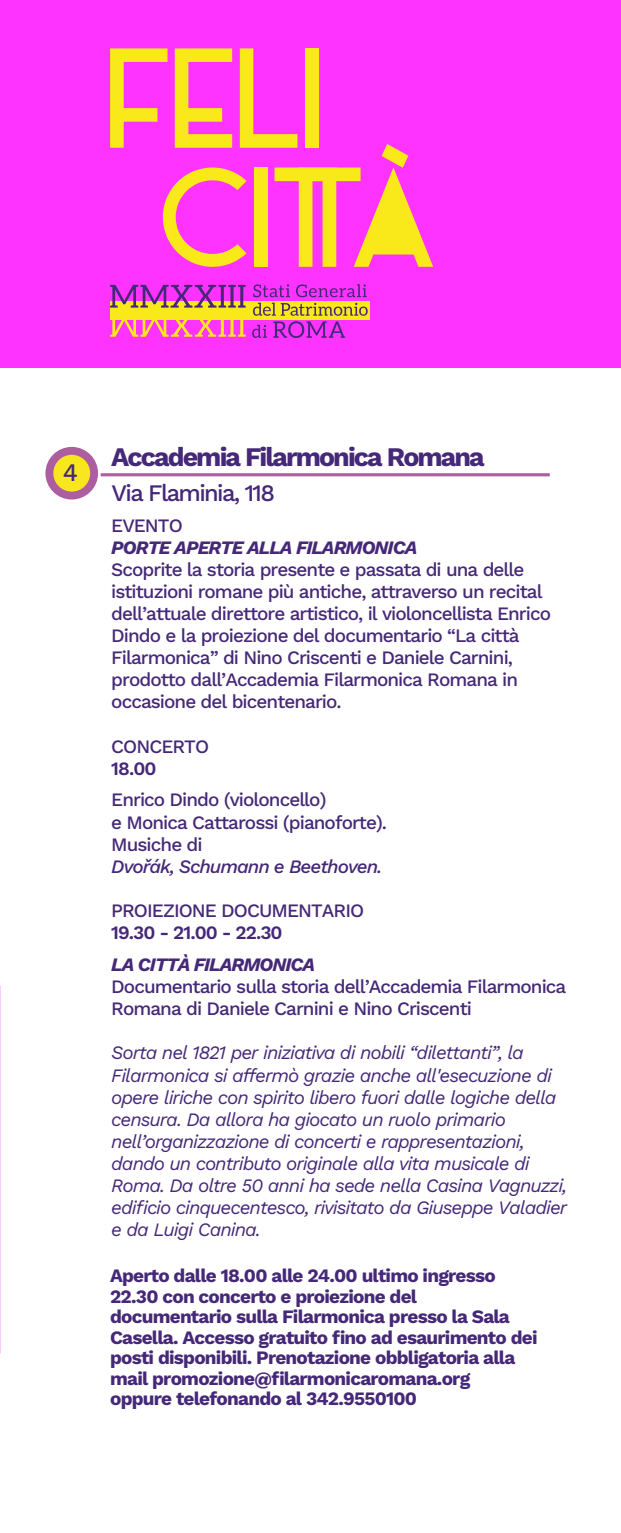
<style>
.page{position:relative;width:621px;height:1533px;background:#fff}
.page>*{position:absolute;margin:0;border:0;box-sizing:border-box;transform-origin:0 0}
.t1{font:700 26.85px "Work Sans";letter-spacing:-.07em;color:#452877}
.t2{font:500 25.25px "Work Sans";color:#452877}
.t3{font:500 23.65px "Work Sans";letter-spacing:-.07em;color:#452877}
.t4{font:500 18.95px/22.1px "Work Sans";letter-spacing:-.05em;color:#452877}
.t5{font:italic 18.95px/22.1px "Work Sans";letter-spacing:-.05em;color:#452877}
.t6{font:700 18.95px/20.5px "Work Sans";letter-spacing:-.04em;color:#452877}
.t7{font:italic 700 18.95px "Work Sans";letter-spacing:-.05em;color:#452877}
.t8{font:italic 500 18.95px "Work Sans";letter-spacing:-.05em;color:#452877}
.t9{font:600 18.95px "Work Sans";letter-spacing:-.05em;color:#452877}
</style>
<div class="page">
<svg style="left:49px;top:451px;width:45px;height:45px"></svg>
<div style="left:45px;top:447px;width:53px;height:53px;border:8px solid #ad5ea0;border-radius:50%"></div>
<hr style="left:101px;top:473px;width:449px;height:3px;background:#ad5ea0">
<div style="left:0;top:0;width:621px;height:368px;background:#f3f"></div>
<svg style="left:110px;top:48px;width:323px;height:219px"></svg>
<div style="left:110px;top:301px;width:260px;height:19px;background:#f9e81a"></div>
<svg style="left:253px;top:284px;width:37px;height:13px"></svg>
<svg style="left:296px;top:284px;width:71px;height:13px"></svg>
<svg style="left:252px;top:303px;width:116px;height:35px"></svg>
<svg style="left:110px;top:285px;width:136px;height:23px"></svg>
<svg style="left:110px;top:320px;width:136px;height:17px"></svg>
<hr style="left:0;top:1532px;width:621px;height:1px;background:#f3f">
<hr style="left:620px;top:1253px;width:1px;height:280px;background:#f3f">
<h2 class="t2" style="left:63px;top:453px;width:17px">4</h2>
<h1 class="t1" style="left:111px;top:436px;width:375px">Accademia Filarmonica Romana</h1>
<p class="t3" style="left:112px;top:475px;width:165px">Via Flaminia, 118</p>
<p class="t4" style="left:111px;top:513px;width:73px">EVENTO</p>
<p class="t7" style="left:111px;top:533px;width:308px">PORTE APERTE ALLA FILARMONICA</p>
<p class="t4" style="left:111px;top:558px;width:441px">Scoprite la storia presente e passata di una delle istituzioni romane più antiche, attraverso un recital dell’attuale direttore artistico, il violoncellista Enrico Dindo e la proiezione del documentario “La città Filarmonica” di Nino Criscenti e Daniele Carnini, prodotto dall’Accademia Filarmonica Romana in occasione del bicentenario.</p>
<p class="t4" style="left:111px;top:734px;width:99px">CONCERTO</p>
<p class="t9" style="left:111px;top:754px;width:47px">18.00</p>
<p class="t4" style="left:111px;top:788px;width:277px;line-height:22.4px">Enrico Dindo (violoncello)<br>e Monica Cattarossi (pianoforte).<br>Musiche di</p>
<p class="t8" style="left:111px;top:852px;width:273px">Dvořák, Schumann e Beethoven.</p>
<p class="t4" style="left:111px;top:899px;width:255px">PROIEZIONE DOCUMENTARIO</p>
<p class="t9" style="left:111px;top:919px;width:173px">19.30 - 21.00 - 22.30</p>
<p class="t7" style="left:111px;top:950px;width:206px">LA CITTÀ FILARMONICA</p>
<p class="t4" style="left:111px;top:975px;width:457px">Documentario sulla storia dell’Accademia Filarmonica<br>Romana di Daniele Carnini e Nino Criscenti</p>
<p class="t5" style="left:111px;top:1041px;width:458px">Sorta nel 1821 per iniziativa di nobili “dilettanti”, la Filarmonica si affermò grazie anche all'esecuzione di opere liriche con spirito libero fuori dalle logiche della censura. Da allora ha giocato un ruolo primario nell’organizzazione di concerti e rappresentazioni, dando un contributo originale alla vita musicale di Roma. Da oltre 50 anni ha sede nella Casina Vagnuzzi, edificio cinquecentesco, rivisitato da Giuseppe Valadier e da Luigi Canina.</p>
<p class="t6" style="left:110px;top:1265px;width:429px">Aperto dalle 18.00 alle 24.00 ultimo ingresso 22.30 con concerto e proiezione del documentario sulla Filarmonica presso la Sala Casella. Accesso gratuito fino ad esaurimento dei posti disponibili. Prenotazione obbligatoria alla mail promozione@filarmonicaromana.org<br>oppure telefonando al 342.9550100</p>
</div>
